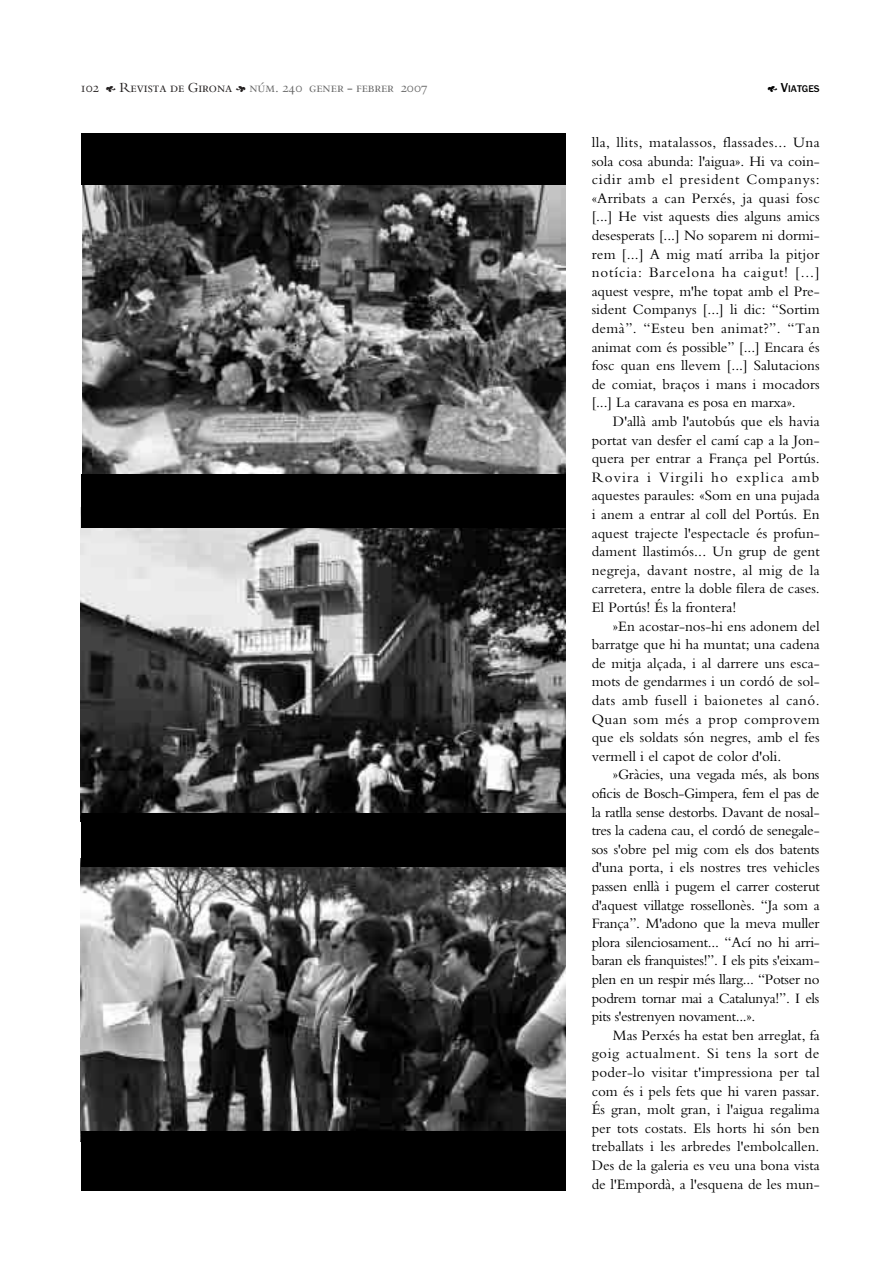
<style>
.page{position:relative;width:893px;height:1263px;background:#fff}
.page>*{position:absolute;margin:0;border:0;box-sizing:border-box;transform-origin:0 0}
.t1{font:15px/18.6px "Bembo";color:#000;text-align:justify}
.t2{font:13.5px "Bergamo Sm Caps";color:#666}
.t3{font:700 10.2px "Franklin Gothic";color:#000}
.s1{color:#231f1f}
.s2{font-family:"Botanical";color:#231f1f}
.s3{font-family:"Botanical";font-weight:400;font-size:13.5px}
.s4{font-size:13.5px}
</style>
<div class="page">
<img style="left:81px;top:528px;width:485px;height:286px">
<img style="left:81px;top:867px;width:485px;height:264px">
<div style="left:81px;top:814px;width:485px;height:53px;background:#000"></div>
<div style="left:81px;top:1131px;width:485px;height:60px;background:#000"></div>
<img style="left:82px;top:185px;width:484px;height:289px">
<div style="left:81px;top:474px;width:485px;height:54px;background:#000"></div>
<div style="left:81px;top:133px;width:485px;height:52px;background:#000"></div>
<p class="t2" style="left:81px;top:80px;width:348px"><span class="s1">102</span> <span class="s2">E</span> <span class="s1">Revista de Girona</span> <span class="s2">F</span> núm. 240 gener - febrer 2007</p>
<p class="t3" style="left:767px;top:85px;width:54px"><span class="s3">E</span> <span class="s4">V</span>IATGES</p>
<p class="t1" style="left:591px;top:134px;width:230px">lla, llits, matalassos, flassades... Una sola cosa abunda: l'aigua». Hi va coin&shy;cidir amb el president Companys: «Arribats a can Perxés, ja quasi fosc [...] He vist aquests dies alguns amics desesperats [...] No soparem ni dormi&shy;rem [...] A mig matí arriba la pitjor notícia: Barcelona ha caigut! [...] aquest vespre, m'he topat amb el Pre&shy;sident Companys [...] li dic: “Sortim demà”. “Esteu ben animat?”. “Tan animat com és possible” [...] Encara és fosc quan ens llevem [...] Salutacions de comiat, braços i mans i mocadors [...] La caravana es posa en marxa».</p>
<p class="t1" style="left:591px;top:413px;width:230px;text-indent:21px">D'allà amb l'autobús que els havia portat van desfer el camí cap a la Jon&shy;quera per entrar a França pel Portús.<br>Rovira i Virgili ho explica amb aquestes paraules: «Som en una pujada i anem a entrar al coll del Portús. En aquest trajecte l'espectacle és profun&shy;dament llastimós... Un grup de gent negreja, davant nostre, al mig de la carretera, entre la doble filera de cases.<br>El Portús! És la frontera!</p>
<p class="t1" style="left:591px;top:618px;width:230px;text-indent:21px">»En acostar-nos-hi ens adonem del barratge que hi ha muntat; una cadena de mitja alçada, i al darrere uns esca&shy;mots de gendarmes i un cordó de sol&shy;dats amb fusell i baionetes al canó.<br>Quan som més a prop comprovem que els soldats són negres, amb el fes vermell i el capot de color d'oli.</p>
<p class="t1" style="left:591px;top:767px;width:230px;text-indent:21px">»Gràcies, una vegada més, als bons oficis de Bosch-Gimpera, fem el pas de la ratlla sense destorbs. Davant de nosal&shy;tres la cadena cau, el cordó de senegale&shy;sos s'obre pel mig com els dos batents d'una porta, i els nostres tres vehicles passen enllà i pugem el carrer costerut d'aquest villatge rossellonès. “Ja som a França”. M'adono que la meva muller plora silenciosament... “Ací no hi arri&shy;baran els franquistes!”. I els pits s'eixam&shy;plen en un respir més llarg... “Potser no podrem tornar mai a Catalunya!”. I els pits s'estrenyen novament...».</p>
<p class="t1" style="left:591px;top:1027px;width:229px;text-indent:21px">Mas Perxés ha estat ben arreglat, fa goig actualment. Si tens la sort de poder-lo visitar t'impressiona per tal com és i pels fets que hi varen passar.<br>És gran, molt gran, i l'aigua regalima per tots costats. Els horts hi són ben treballats i les arbredes l'embolcallen.<br>Des de la galeria es veu una bona vista de l'Empordà, a l'esquena de les mun-</p>
</div>
